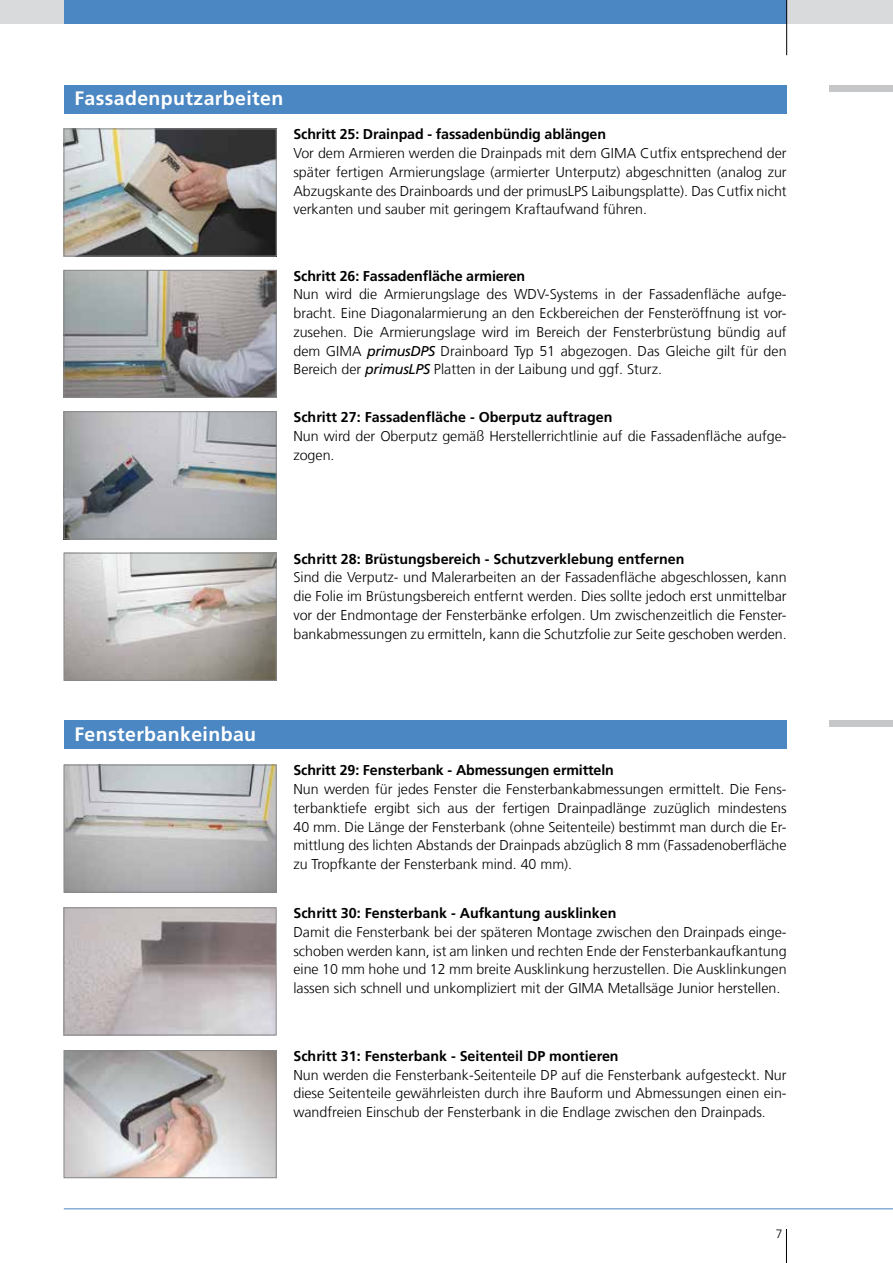
<style>
.page{position:relative;width:893px;height:1263px;background:#fff}
.page>*{position:absolute;margin:0;border:0;box-sizing:border-box;transform-origin:0 0}
.t1{font:700 19.5px "Frutiger LT Com";letter-spacing:.02em;color:#fff}
.t2{font:300 14.25px/18.8px "Frutiger LT Com";color:#000;text-align:justify}
.t3{font:700 14.25px "Frutiger LT Com";color:#000}
.t4{font:300 12px "Frutiger LT Com";color:#000}
.s1{font-weight:400;font-style:italic}
</style>
<div class="page">
<hr style="left:64px;top:1208px;width:829px;height:1px;background:#4b87c2">
<hr style="left:786px;top:1229px;width:1px;height:34px;background:#000">
<div style="left:0;top:0;width:893px;height:23px;background:#d9dadb"></div>
<div style="left:64px;top:0;width:723px;height:23px;background:#4b87c2"></div>
<hr style="left:786px;top:0;width:1px;height:55px;background:#000">
<img style="left:66px;top:555px;width:208px;height:123px">
<div style="left:64px;top:553px;width:212px;height:127px;border:1px solid #87888a"></div>
<img style="left:66px;top:413px;width:208px;height:124px">
<div style="left:64px;top:411px;width:212px;height:128px;border:1px solid #87888a"></div>
<img style="left:66px;top:131px;width:208px;height:123px">
<div style="left:64px;top:129px;width:212px;height:127px;border:1px solid #87888a"></div>
<img style="left:66px;top:272px;width:208px;height:124px">
<div style="left:64px;top:270px;width:212px;height:128px;border:1px solid #87888a"></div>
<div style="left:64px;top:85px;width:723px;height:28px;background:#4b87c2"></div>
<div style="left:829px;top:85px;width:64px;height:6px;background:#c6c7c8"></div>
<img style="left:66px;top:767px;width:208px;height:123px">
<div style="left:64px;top:765px;width:212px;height:127px;border:1px solid #87888a"></div>
<div style="left:64px;top:721px;width:723px;height:28px;background:#4b87c2"></div>
<div style="left:829px;top:721px;width:64px;height:6px;background:#c6c7c8"></div>
<img style="left:66px;top:910px;width:208px;height:123px">
<div style="left:64px;top:908px;width:212px;height:127px;border:1px solid #87888a"></div>
<img style="left:66px;top:1052px;width:208px;height:124px">
<div style="left:64px;top:1050px;width:212px;height:128px;border:1px solid #87888a"></div>
<h1 class="t1" style="left:74px;top:87px;width:210px">Fassadenputzarbeiten</h1>
<p class="t3" style="left:293px;top:126px;width:314px">Schritt 25: Drainpad - fassadenbündig ablängen</p>
<p class="t2" style="left:293px;top:144px;width:495px">Vor dem Armieren werden die Drainpads mit dem GIMA Cutfix entsprechend der später fertigen Armierungslage (armierter Unterputz) abgeschnitten (analog zur Abzugskante des Drainboards und der primusLPS Laibungsplatte). Das Cutfix nicht verkanten und sauber mit geringem Kraftaufwand führen.</p>
<p class="t3" style="left:293px;top:267px;width:233px">Schritt 26: Fassadenfläche armieren</p>
<p class="t2" style="left:293px;top:285px;width:495px">Nun wird die Armierungslage des WDV-Systems in der Fassadenfläche aufge&shy;bracht. Eine Diagonalarmierung an den Eckbereichen der Fensteröffnung ist vor&shy;zusehen. Die Armierungslage wird im Bereich der Fensterbrüstung bündig auf dem GIMA <span class="s1">primusDPS</span> Drainboard Typ 51 abgezogen. Das Gleiche gilt für den Bereich der <span class="s1">primusLPS</span> Platten in der Laibung und ggf. Sturz.</p>
<p class="t3" style="left:293px;top:409px;width:321px">Schritt 27: Fassadenfläche - Oberputz auftragen</p>
<p class="t2" style="left:293px;top:427px;width:495px">Nun wird der Oberputz gemäß Herstellerrichtlinie auf die Fassadenfläche aufge&shy;zogen.</p>
<h1 class="t1" style="left:74px;top:723px;width:183px">Fensterbankeinbau</h1>
<p class="t3" style="left:293px;top:550px;width:393px">Schritt 28: Brüstungsbereich - Schutzverklebung entfernen</p>
<p class="t2" style="left:293px;top:568px;width:495px">Sind die Verputz- und Malerarbeiten an der Fassadenfläche abgeschlossen, kann die Folie im Brüstungsbereich entfernt werden. Dies sollte jedoch erst unmittelbar vor der Endmontage der Fensterbänke erfolgen. Um zwischenzeitlich die Fenster&shy;bankabmessungen zu ermitteln, kann die Schutzfolie zur Seite geschoben werden.</p>
<p class="t3" style="left:293px;top:762px;width:322px">Schritt 29: Fensterbank - Abmessungen ermitteln</p>
<p class="t2" style="left:293px;top:780px;width:495px">Nun werden für jedes Fenster die Fensterbankabmessungen ermittelt. Die Fens&shy;terbanktiefe ergibt sich aus der fertigen Drainpadlänge zuzüglich mindestens 40 mm. Die Länge der Fensterbank (ohne Seitenteile) bestimmt man durch die Er&shy;mittlung des lichten Abstands der Drainpads abzüglich 8 mm (Fassadenoberfläche zu Tropfkante der Fensterbank mind. 40 mm).</p>
<p class="t3" style="left:293px;top:905px;width:325px">Schritt 30: Fensterbank - Aufkantung ausklinken</p>
<p class="t2" style="left:293px;top:923px;width:495px">Damit die Fensterbank bei der späteren Montage zwischen den Drainpads einge&shy;schoben werden kann, ist am linken und rechten Ende der Fensterbankaufkantung eine 10 mm hohe und 12 mm breite Ausklinkung herzustellen. Die Ausklinkungen lassen sich schnell und unkompliziert mit der GIMA Metallsäge Junior herstellen.</p>
<p class="t3" style="left:293px;top:1047px;width:327px">Schritt 31: Fensterbank - Seitenteil DP montieren</p>
<p class="t2" style="left:293px;top:1065px;width:495px">Nun werden die Fensterbank-Seitenteile DP auf die Fensterbank aufgesteckt. Nur diese Seitenteile gewährleisten durch ihre Bauform und Abmessungen einen ein&shy;wandfreien Einschub der Fensterbank in die Endlage zwischen den Drainpads.</p>
<p class="t4" style="left:776px;top:1227px;width:8px">7</p>
</div>
